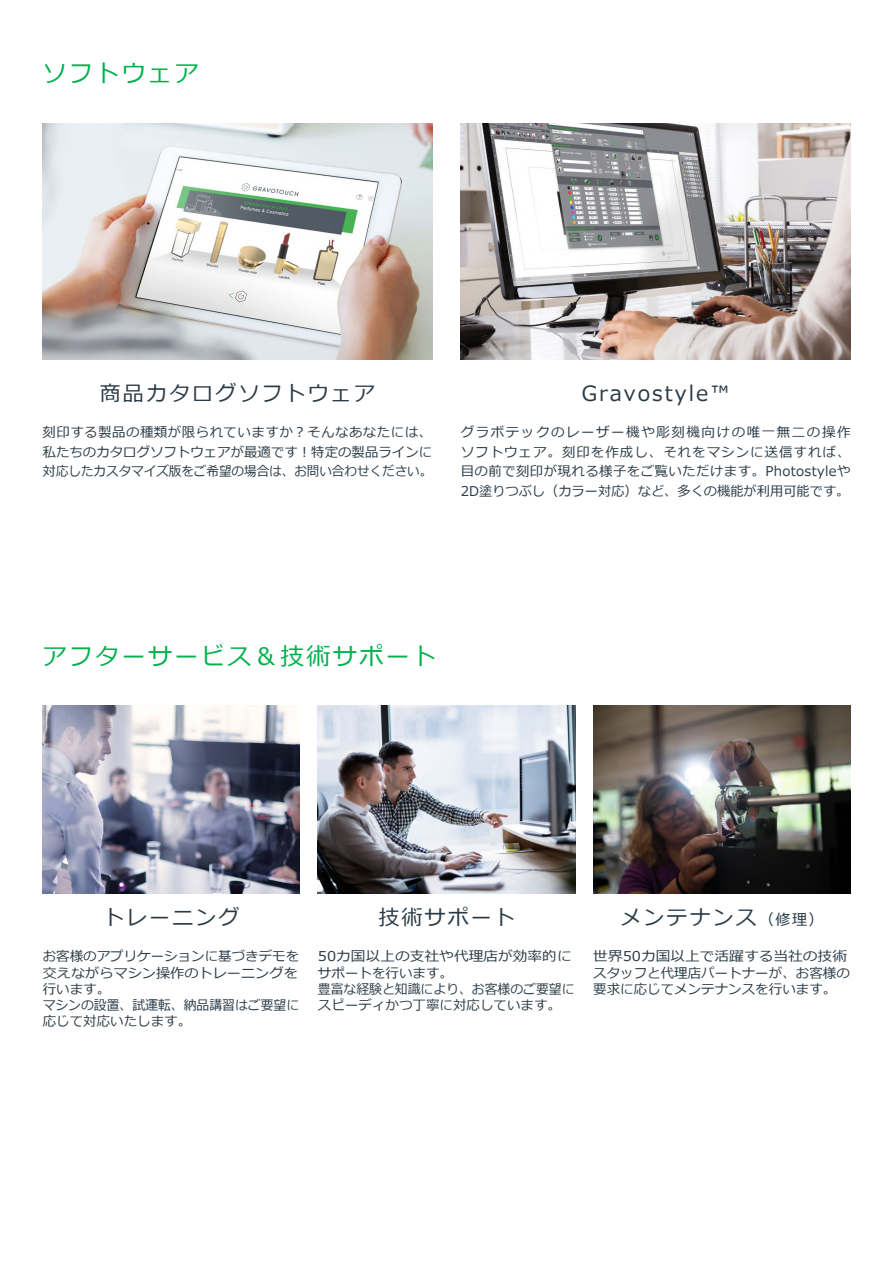
<style>
.page{position:relative;width:893px;height:1263px;background:#fff}
.page>*{position:absolute;margin:0;border:0;box-sizing:border-box;transform-origin:0 0}
.t1{font:24px "Meiryo";letter-spacing:.1em;color:#00b14c}
.t2{font:21px "Meiryo";letter-spacing:.1em;color:#2b3b46}
.t3{font:13.5px/19.5px "Meiryo";color:#2b3b46;text-align:justify}
.t4{font:13.5px/16.2px "Meiryo";color:#2b3b46;scale:1.09 1}
.s1{font-size:15px}
</style>
<div class="page">
<img style="left:43px;top:124px;width:389px;height:236px">
<img style="left:461px;top:124px;width:389px;height:236px">
<img style="left:43px;top:706px;width:257px;height:187px">
<img style="left:318px;top:706px;width:257px;height:187px">
<img style="left:593px;top:706px;width:258px;height:187px">
<h1 class="t1" style="left:43px;top:57px;width:157px">ソフトウェア</h1>
<h2 class="t2" style="left:100px;top:379px;width:277px">商品カタログソフトウェア</h2>
<h2 class="t2" style="left:582px;top:379px;width:149px">Gravostyle™</h2>
<p class="t3" style="left:461px;top:423px;width:391px">グラボテックのレーザー機や彫刻機向けの唯一無二の操作ソフトウェア。刻印を作成し、それをマシンに送信すれば、目の前で刻印が現れる様子をご覧いただけます。Photostyleや2D塗りつぶし（カラー対応）など、多くの機能が利用可能です。</p>
<p class="t3" style="left:43px;top:423px;width:391px">刻印する製品の種類が限られていますか？そんなあなたには、私たちのカタログソフトウェアが最適です！特定の製品ラインに対応したカスタマイズ版をご希望の場合は、お問い合わせください。</p>
<h1 class="t1" style="left:43px;top:639px;width:395px">アフターサービス＆技術サポート</h1>
<h2 class="t2" style="left:103px;top:903px;width:138px">トレーニング</h2>
<h2 class="t2" style="left:378px;top:903px;width:138px">技術サポート</h2>
<h2 class="t2" style="left:620px;top:903px;width:205px">メンテナンス<span class="s1">（修理）</span></h2>
<p class="t4" style="left:318px;top:949px;width:237px">50カ国以上の支社や代理店が効率的にサポートを行います。<br>豊富な経験と知識により、お客様のご要望にスピーディかつ丁寧に対応しています。</p>
<p class="t3" style="left:43px;top:949px;width:258px;line-height:16.2px;text-align:left">お客様のアプリケーションに基づきデモを交えながらマシン操作のトレーニングを行います。<br>マシンの設置、試運転、納品講習はご要望に応じて対応いたします。</p>
<p class="t4" style="left:593px;top:949px;width:237px">世界50カ国以上で活躍する当社の技術スタッフと代理店パートナーが、お客様の要求に応じてメンテナンスを行います。</p>
</div>
